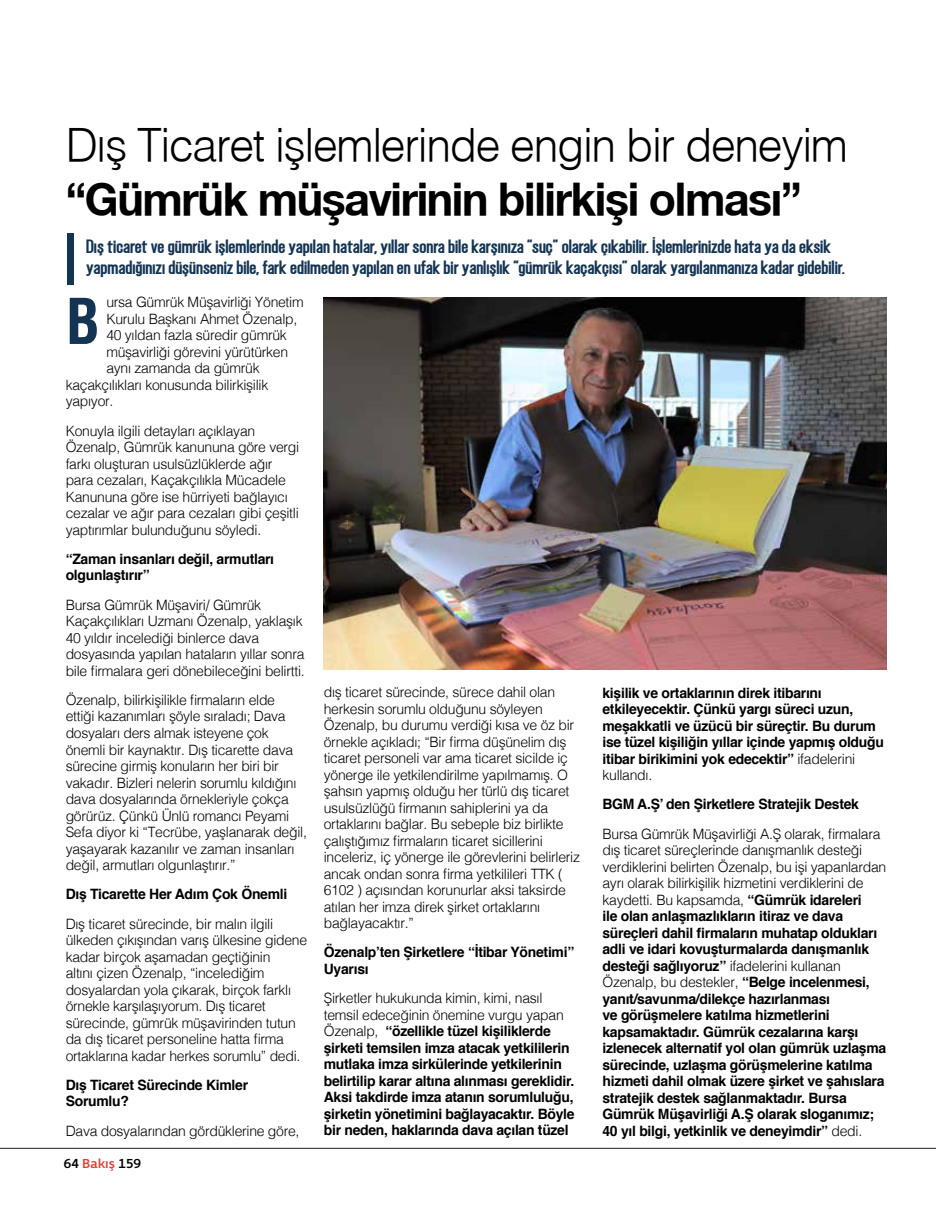
<style>
.page{position:relative;width:936px;height:1212px;background:#fff}
.page>*{position:absolute;margin:0;border:0;box-sizing:border-box;transform-origin:0 0}
.t1{font:61.5px "Helvetica Cond T Bold";color:#133453}
.t2{font:45px "Helvetica T Light";letter-spacing:-.03em;color:#000}
.t3{font:45px "Helvetica T Bold";letter-spacing:-.03em;color:#000}
.t4{font:800 18px/21.6px "Gatty";color:#133453;scale:1.15 1}
.t5{font:300 14.25px/16.5px "Helvetica";letter-spacing:-.02em;color:#000}
.t6{font:700 14.25px/16.5px "Helvetica";letter-spacing:-.02em;color:#000}
.t7{font:13.5px "Priva Three Pro";color:#000}
.s1{color:#dc4134}
.s2{font-weight:300}
</style>
<div class="page">
<hr style="left:0;top:1148px;width:935px;height:1px;background:#231f20">
<div style="left:68px;top:234px;width:6px;height:51px;background:#133453"></div>
<img style="left:324px;top:297px;width:562px;height:372px">
<h2 class="t2" style="left:66px;top:117px;width:783px">Dış Ticaret işlemlerinde engin bir deneyim</h2>
<h2 class="t3" style="left:66px;top:171px;width:737px">“Gümrük müşavirinin bilirkişi olması”</h2>
<p class="t4" style="left:86px;top:235px;width:661px">Dış ticaret ve gümrük işlemlerinde yapılan hatalar, yıllar sonra bile karşınıza “suç” olarak çıkabilir. İşlemlerinizde hata ya da eksik yapmadığınızı düşünseniz bile, fark edilmeden yapılan en ufak bir yanlışlık “gümrük kaçakçısı” olarak yargılanmanıza kadar gidebilir.</p>
<p class="t5" style="left:106px;top:293px;width:199px">ursa Gümrük Müşavirliği Yönetim</p>
<p class="t5" style="left:106px;top:310px;width:192px">Kurulu Başkanı Ahmet Özenalp,</p>
<p class="t5" style="left:106px;top:326px;width:182px">40 yıldan fazla süredir gümrük</p>
<p class="t5" style="left:106px;top:343px;width:183px">müşavirliği görevini yürütürken</p>
<p class="t5" style="left:106px;top:359px;width:155px">aynı zamanda da gümrük</p>
<p class="t5" style="left:66px;top:376px;width:204px">kaçakçılıkları konusunda bilirkişilik</p>
<p class="t5" style="left:66px;top:392px;width:49px">yapıyor.</p>
<p class="t5" style="left:66px;top:421px;width:235px">Konuyla ilgili detayları açıklayan Özenalp, Gümrük kanununa göre vergi farkı oluşturan usulsüzlüklerde ağır para cezaları, Kaçakçılıkla Mücadele Kanununa göre ise hürriyeti bağlayıcı cezalar ve ağır para cezaları gibi çeşitli yaptırımlar bulunduğunu söyledi.</p>
<p class="t6" style="left:66px;top:551px;width:210px">“Zaman insanları değil, armutları olgunlaştırır”</p>
<p class="t5" style="left:66px;top:595px;width:240px">Bursa Gümrük Müşaviri/ Gümrük Kaçakçılıkları Uzmanı Özenalp, yaklaşık 40 yıldır incelediği binlerce dava dosyasında yapılan hataların yıllar sonra bile firmalara geri dönebileceğini belirtti.</p>
<p class="t5" style="left:66px;top:691px;width:243px">Özenalp, bilirkişilikle firmaların elde ettiği kazanımları şöyle sıraladı; Dava dosyaları ders almak isteyene çok önemli bir kaynaktır. Dış ticarette dava sürecine girmiş konuların her biri bir vakadır. Bizleri nelerin sorumlu kıldığını dava dosyalarında örnekleriyle çokça görürüz. Çünkü Ünlü romancı Peyami Sefa diyor ki “Tecrübe, yaşlanarak değil, yaşayarak kazanılır ve zaman insanları değil, armutları olgunlaştırır.”</p>
<p class="t6" style="left:66px;top:886px;width:223px">Dış Ticarette Her Adım Çok Önemli</p>
<p class="t5" style="left:66px;top:914px;width:243px">Dış ticaret sürecinde, bir malın ilgili ülkeden çıkışından varış ülkesine gidene kadar birçok aşamadan geçtiğinin<br>altını çizen Özenalp, “incelediğim dosyalardan yola çıkarak, birçok farklı örnekle karşılaşıyorum. Dış ticaret sürecinde, gümrük müşavirinden tutun da dış ticaret personeline hatta firma ortaklarına kadar herkes sorumlu” dedi.</p>
<p class="t6" style="left:66px;top:1077px;width:184px">Dış Ticaret Sürecinde Kimler<br>Sorumlu?</p>
<p class="t5" style="left:66px;top:1121px;width:235px">Dava dosyalarından gördüklerine göre,</p>
<h1 class="t1" style="left:66px;top:284px;width:36px">B</h1>
<p class="t7" style="left:64px;top:1154px;width:79px">64 <span class="s1">Bakış</span> 159</p>
<p class="t5" style="left:324px;top:683px;width:258px">dış ticaret sürecinde, sürece dahil olan herkesin sorumlu olduğunu söyleyen Özenalp, bu durumu verdiği kısa ve öz bir örnekle açıkladı; “Bir firma düşünelim dış ticaret personeli var ama ticaret sicilde iç yönerge ile yetkilendirilme yapılmamış. O şahsın yapmış olduğu her türlü dış ticaret usulsüzlüğü firmanın sahiplerini ya da ortaklarını bağlar. Bu sebeple biz birlikte çalıştığımız firmaların ticaret sicillerini inceleriz, iç yönerge ile görevlerini belirleriz ancak ondan sonra firma yetkilileri TTK ( 6102 ) açısından korunurlar aksi taksirde atılan her imza direk şirket ortaklarını bağlayacaktır.”</p>
<p class="t6" style="left:324px;top:944px;width:252px">Özenalp’ten Şirketlere “İtibar Yönetimi”<br>Uyarısı</p>
<p class="t6" style="left:324px;top:990px;width:252px"><span class="s2">Şirketler hukukunda kimin, kimi, nasıl temsil edeceğinin önemine vurgu yapan Özenalp,</span> “özellikle tüzel kişiliklerde şirketi temsilen imza atacak yetkililerin mutlaka imza sirkülerinde yetkilerinin belirtilip karar altına alınması gereklidir.<br>Aksi takdirde imza atanın sorumluluğu, şirketin yönetimini bağlayacaktır. Böyle bir neden, haklarında dava açılan tüzel</p>
<p class="t6" style="left:602px;top:684px;width:283px">kişilik ve ortaklarının direk itibarını etkileyecektir. Çünkü yargı süreci uzun, meşakkatli ve üzücü bir süreçtir. Bu durum ise tüzel kişiliğin yıllar içinde yapmış olduğu itibar birikimini yok edecektir” <span class="s2">ifadelerini kullandı.</span></p>
<p class="t6" style="left:602px;top:796px;width:258px">BGM A.Ş’ den Şirketlere Stratejik Destek</p>
<p class="t6" style="left:602px;top:825px;width:285px"><span class="s2">Bursa Gümrük Müşavirliği A.Ş olarak, firmalara dış ticaret süreçlerinde danışmanlık desteği verdiklerini belirten Özenalp, bu işi yapanlardan ayrı olarak bilirkişilik hizmetini verdiklerini de kaydetti. Bu kapsamda,</span> “Gümrük idareleri<br>ile olan anlaşmazlıkların itiraz ve dava süreçleri dahil firmaların muhatap oldukları adli ve idari kovuşturmalarda danışmanlık desteği sağlıyoruz” <span class="s2">ifadelerini kullanan Özenalp, bu destekler,</span> “Belge incelenmesi, yanıt/savunma/dilekçe hazırlanması<br>ve görüşmelere katılma hizmetlerini kapsamaktadır. Gümrük cezalarına karşı izlenecek alternatif yol olan gümrük uzlaşma sürecinde, uzlaşma görüşmelerine katılma hizmeti dahil olmak üzere şirket ve şahıslara stratejik destek sağlanmaktadır. Bursa Gümrük Müşavirliği A.Ş olarak sloganımız; 40 yıl bilgi, yetkinlik ve deneyimdir” <span class="s2">dedi.</span></p>
</div>
